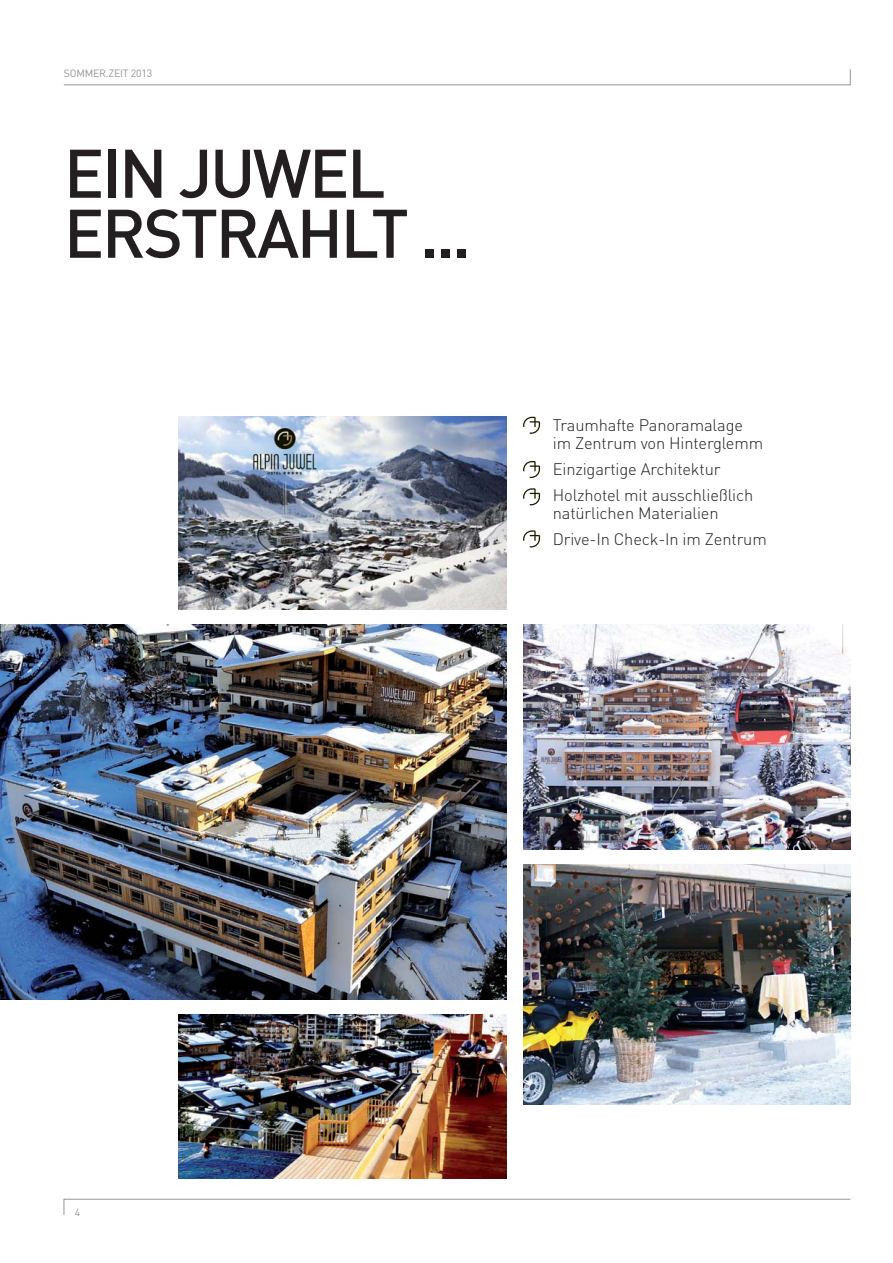
<style>
.page{position:relative;width:893px;height:1263px;background:#fff}
.page>*{position:absolute;margin:0;border:0;box-sizing:border-box;transform-origin:0 0}
.t1{font:500 67.5px/60px "DIN";letter-spacing:-.04em;color:#231f20}
.t2{font:300 16.5px/26.2px "DIN";letter-spacing:-.01em;color:#231f20}
.t3{font:10.5px "DIN";letter-spacing:-.02em;color:#939598}
</style>
<div class="page">
<svg style="left:63px;top:69px;width:788px;height:16px"></svg>
<svg style="left:64px;top:1199px;width:787px;height:16px"></svg>
<img style="left:179px;top:1014px;width:327px;height:164px">
<svg style="left:523px;top:417px;width:17px;height:17px"></svg>
<svg style="left:523px;top:461px;width:17px;height:17px"></svg>
<svg style="left:523px;top:488px;width:17px;height:17px"></svg>
<svg style="left:523px;top:530px;width:17px;height:17px"></svg>
<img style="left:0;top:624px;width:506px;height:375px">
<img style="left:523px;top:624px;width:327px;height:225px">
<img style="left:179px;top:417px;width:327px;height:192px">
<img style="left:523px;top:864px;width:327px;height:240px">
<p class="t3" style="left:64px;top:69px;width:90px">SOMMER.ZEIT 2013</p>
<h1 class="t1" style="left:64px;top:151px;width:408px">EIN JUWEL<br>ERSTRAHLT ...</h1>
<p class="t2" style="left:553px;top:418px;width:212px;line-height:18px">Traumhafte Panoramalage im Zentrum von Hinterglemm</p>
<p class="t2" style="left:553px;top:458px;width:202px">Einzigartige Architektur<br>Holzhotel mit ausschließlich</p>
<p class="t2" style="left:553px;top:502px;width:216px">natürlichen Materialien<br>Drive-In Check-In im Zentrum</p>
<p class="t3" style="left:75px;top:1208px;width:7px">4</p>
</div>
